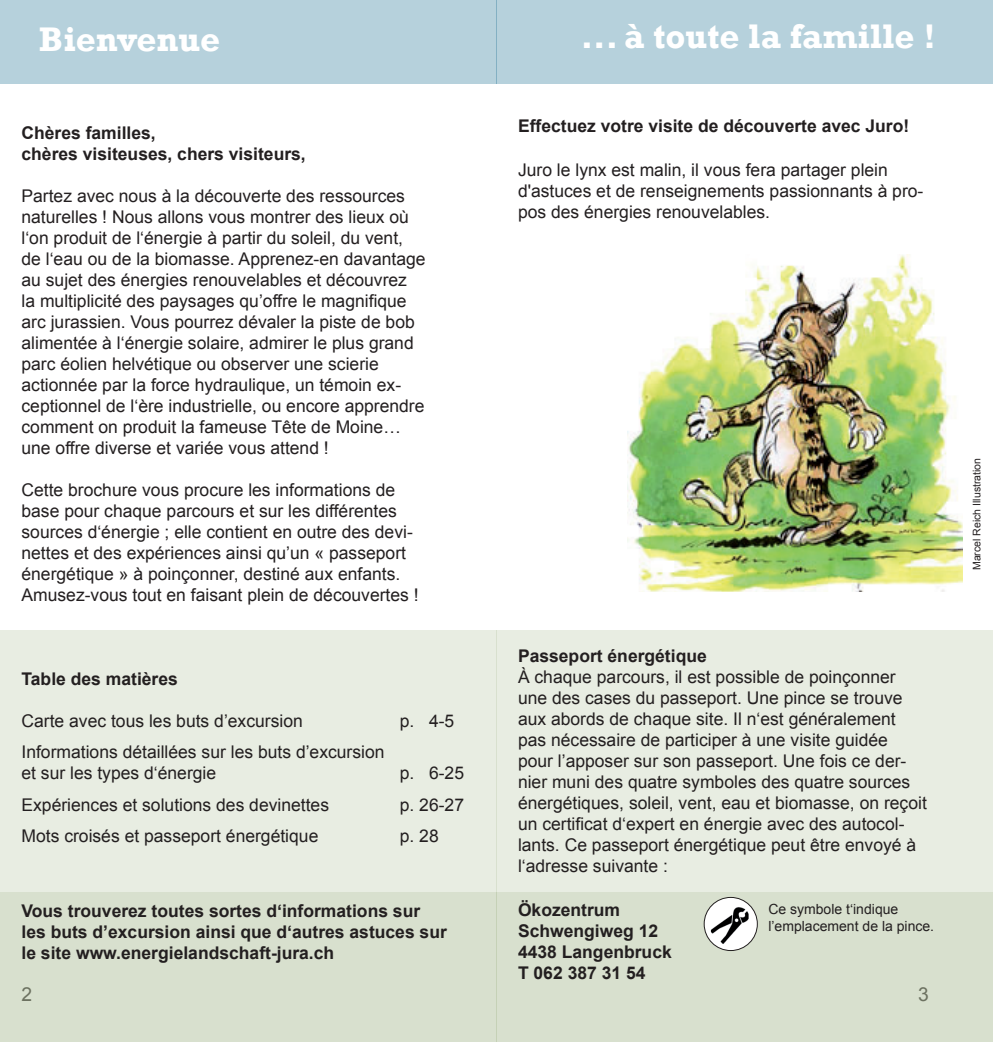
<style>
.page{position:relative;width:993px;height:1042px;background:#fff}
.page>*{position:absolute;margin:0;border:0;box-sizing:border-box;transform-origin:0 0}
.t1{font:700 35px "Rockwell";color:#fff}
.t2{font:19.25px "Arial";color:#231f20}
.t3{font:17.5px/21px "Arial";color:#231f20}
.t4{font:700 17.5px/21px "Arial";color:#231f20}
.t5{font:14px/16.8px "Arial";color:#231f20}
.t6{font:10.5px "Arial";color:#231f20}
</style>
<div class="page">
<div style="left:496px;top:630px;width:496px;height:412px;background:#e8ede2"></div>
<div style="left:496px;top:892px;width:496px;height:150px;background:#d8e0ce"></div>
<div style="left:0;top:630px;width:496px;height:412px;background:#e8ede2"></div>
<div style="left:496px;top:0;width:496px;height:84px;background:#b6d1dc"></div>
<div style="left:0;top:0;width:496px;height:84px;background:#b6d1dc"></div>
<img style="left:627px;top:255px;width:335px;height:337px">
<div style="left:0;top:892px;width:496px;height:150px;background:#d8e0ce"></div>
<div style="left:704px;top:897px;width:53px;height:53px;background:#fff;border-radius:50%"></div>
<img style="left:710px;top:906px;width:38px;height:38px">
<div style="left:703px;top:897px;width:54px;height:54px;border:1px solid #231f20;border-radius:50%"></div>
<h1 class="t1" style="left:39px;top:18px;width:183px">Bienvenue</h1>
<p class="t4" style="left:21px;top:123px;width:286px">Chères familles,<br>chères visiteuses, chers visiteurs,</p>
<p class="t3" style="left:21px;top:185px;width:405px">Partez avec nous à la découverte des ressources naturelles ! Nous allons vous montrer des lieux où l‘on produit de l‘énergie à partir du soleil, du vent, de l‘eau ou de la biomasse. Apprenez-en davantage au sujet des énergies renouvelables et découvrez<br>la multiplicité des paysages qu’offre le magnifique arc jurassien. Vous pourrez dévaler la piste de bob alimentée à l‘énergie solaire, admirer le plus grand parc éolien helvétique ou observer une scierie actionnée par la force hydraulique, un témoin ex&shy;ceptionnel de l‘ère industrielle, ou encore apprendre comment on produit la fameuse Tête de Moine… une offre diverse et variée vous attend !</p>
<p class="t3" style="left:21px;top:479px;width:398px">Cette brochure vous procure les informations de base pour chaque parcours et sur les différentes sources d‘énergie ; elle contient en outre des devi&shy;nettes et des expériences ainsi qu’un « passeport énergétique » à poinçonner, destiné aux enfants.<br>Amusez-vous tout en faisant plein de découvertes !</p>
<p class="t4" style="left:21px;top:669px;width:158px">Table des matières</p>
<p class="t3" style="left:21px;top:710px;width:283px">Carte avec tous les buts d’excursion</p>
<p class="t3" style="left:399px;top:710px;width:56px">p. 4-5</p>
<p class="t3" style="left:21px;top:742px;width:364px">Informations détaillées sur les buts d’excursion et sur les types d‘énergie</p>
<p class="t3" style="left:399px;top:763px;width:66px">p. 6-25</p>
<p class="t3" style="left:21px;top:794px;width:309px">Expériences et solutions des devinettes</p>
<p class="t3" style="left:399px;top:794px;width:66px">p. 26-27</p>
<p class="t3" style="left:21px;top:826px;width:298px">Mots croisés et passeport énergétique</p>
<p class="t3" style="left:399px;top:826px;width:40px">p. 28</p>
<p class="t4" style="left:21px;top:900px;width:427px">Vous trouverez toutes sortes d‘informations sur les buts d’excursion ainsi que d‘autres astuces sur le site www.energielandschaft-jura.ch</p>
<h1 class="t1" style="left:580px;top:15px;width:356px">... à toute la famille !</h1>
<p class="t4" style="left:518px;top:116px;width:392px">Effectuez votre visite de découverte avec Juro!</p>
<p class="t3" style="left:518px;top:160px;width:407px">Juro le lynx est malin, il vous fera partager plein d'astuces et de renseignements passionnants à pro&shy;pos des énergies renouvelables.</p>
<p class="t4" style="left:518px;top:645px;width:190px">Passeport énergétique</p>
<p class="t3" style="left:518px;top:666px;width:410px">À chaque parcours, il est possible de poinçonner une des cases du passeport. Une pince se trouve aux abords de chaque site. Il n‘est généralement pas nécessaire de participer à une visite guidée pour l’apposer sur son passeport. Une fois ce der&shy;nier muni des quatre symboles des quatre sources énergétiques, soleil, vent, eau et biomasse, on reçoit un certificat d‘expert en énergie avec des autocol&shy;lants. Ce passeport énergétique peut être envoyé à l‘adresse suivante :</p>
<p class="t5" style="left:768px;top:901px;width:167px">Ce symbole t‘indique l’emplacement de la pince.</p>
<p class="t4" style="left:518px;top:900px;width:155px">Ökozentrum<br>Schwengiweg 12<br>4438 Langenbruck<br>T 062 387 31 54</p>
<p class="t2" style="left:21px;top:982px;width:12px">2</p>
<p class="t2" style="left:917px;top:982px;width:12px">3</p>
<p class="t6" style="left:969px;top:570px;width:114px;rotate:-90deg">Marcel Reich Illustration</p>
</div>
